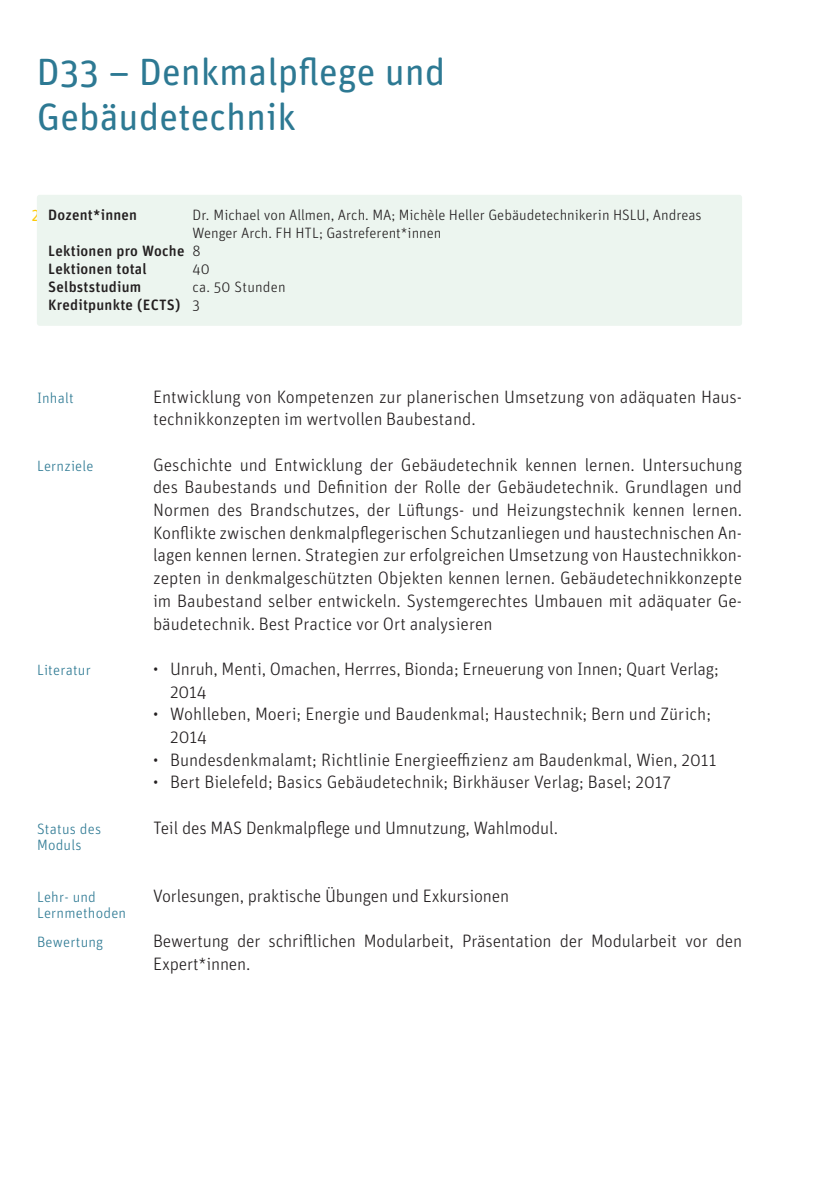
<style>
.page{position:relative;width:840px;height:1191px;background:#fff}
.page>*{position:absolute;margin:0;border:0;box-sizing:border-box;transform-origin:0 0}
.Haupttitel{font:38px/45.4px "Unit Rounded Pro";color:#2d7993}
.Grundtext{font:300 18px/22.6px "Unit Rounded Pro";color:#231f20}
.Tabelle_Grundtext{font:300 18px/22.6px "Unit Rounded Pro";letter-spacing:-.01em;color:#231f20}
.t1{font:16px "Unit Rounded Pro";color:#feca0a}
.Infotext{font:300 15px/18.2px "Unit Rounded Pro";color:#231f20}
.Infotext-2{font:500 15px "Unit Rounded Pro";letter-spacing:.015em;color:#231f20}
.Gliederung{font:300 15px/16.6px "Unit Rounded Pro";letter-spacing:.015em;color:#2d7993}
.s1{font-weight:300}
</style>
<div class="page">
<div style="left:37px;top:195px;width:704px;height:131px;background:#ecf5ef;border-radius:3px"></div>
<p class="Haupttitel" style="left:37px;top:47px;width:410px">D33 – Denkmalpflege und<br>Gebäudetechnik</p>
<p class="Infotext-2" style="left:48px;top:204px;width:90px">Dozent*innen</p>
<p class="Infotext" style="left:192px;top:205px;width:510px">Dr. Michael von Allmen, Arch. MA; Michèle Heller Gebäudetechnikerin HSLU, Andreas<br>Wenger Arch. FH HTL; Gastreferent*innen</p>
<p class="Infotext-2" style="left:48px;top:240px;width:154px">Lektionen pro Woche <span class="s1">8</span></p>
<p class="Infotext-2" style="left:48px;top:258px;width:100px">Lektionen total</p>
<p class="Infotext" style="left:192px;top:259px;width:19px">40</p>
<p class="Infotext-2" style="left:48px;top:276px;width:95px">Selbststudium</p>
<p class="Infotext" style="left:192px;top:277px;width:95px">ca. 50 Stunden</p>
<p class="Infotext-2" style="left:48px;top:294px;width:153px">Kreditpunkte (ECTS) <span class="s1">3</span></p>
<p class="t1" style="left:31px;top:205px;width:19px">26</p>
<p class="Gliederung" style="left:37px;top:389px;width:38px">Inhalt</p>
<p class="Gliederung" style="left:37px;top:457px;width:58px">Lernziele</p>
<p class="Gliederung" style="left:37px;top:661px;width:55px">Literatur</p>
<p class="Gliederung" style="left:37px;top:820px;width:66px">Status des<br>Moduls</p>
<p class="Gliederung" style="left:37px;top:888px;width:91px">Lehr- und<br>Lernmethoden</p>
<p class="Gliederung" style="left:37px;top:933px;width:68px">Bewertung</p>
<p class="Grundtext" style="left:153px;top:385px;width:590px">Entwicklung von Kompetenzen zur planerischen Umsetzung von adäquaten Haus&shy;technikkonzepten im wertvollen Baubestand.</p>
<p class="Grundtext" style="left:153px;top:453px;width:590px;text-align:justify">Geschichte und Entwicklung der Gebäudetechnik kennen lernen. Untersuchung des Baubestands und Definition der Rolle der Gebäudetechnik. Grundlagen und Normen des Brandschutzes, der Lüftungs- und Heizungstechnik kennen lernen.<br>Konflikte zwischen denkmalpflegerischen Schutzanliegen und haustechnischen An&shy;lagen kennen lernen. Strategien zur erfolgreichen Umsetzung von Haustechnikkon&shy;zepten in denkmalgeschützten Objekten kennen lernen. Gebäudetechnikkonzepte im Baubestand selber entwickeln. Systemgerechtes Umbauen mit adäquater Ge&shy;bäudetechnik. Best Practice vor Ort analysieren</p>
<p class="Grundtext" style="left:170px;top:657px;width:549px;text-indent:-17px">• Unruh, Menti, Omachen, Herrres, Bionda; Erneuerung von Innen; Quart Verlag;<br>2014</p>
<p class="Grundtext" style="left:170px;top:702px;width:542px;text-indent:-17px">• Wohlleben, Moeri; Energie und Baudenkmal; Haustechnik; Bern und Zürich;<br>2014</p>
<p class="Grundtext" style="left:153px;top:747px;width:564px">• Bundesdenkmalamt; Richtlinie Energieeffizienz am Baudenkmal, Wien, 2011</p>
<p class="Grundtext" style="left:153px;top:770px;width:519px">• Bert Bielefeld; Basics Gebäudetechnik; Birkhäuser Verlag; Basel; 2017</p>
<p class="Tabelle_Grundtext" style="left:153px;top:815px;width:406px">Teil des MAS Denkmalpflege und Umnutzung, Wahlmodul.</p>
<p class="Tabelle_Grundtext" style="left:153px;top:884px;width:357px">Vorlesungen, praktische Übungen und Exkursionen</p>
<p class="Tabelle_Grundtext" style="left:153px;top:929px;width:590px">Bewertung der schriftlichen Modularbeit, Präsentation der Modularbeit vor den<br>Expert*innen.</p>
</div>
